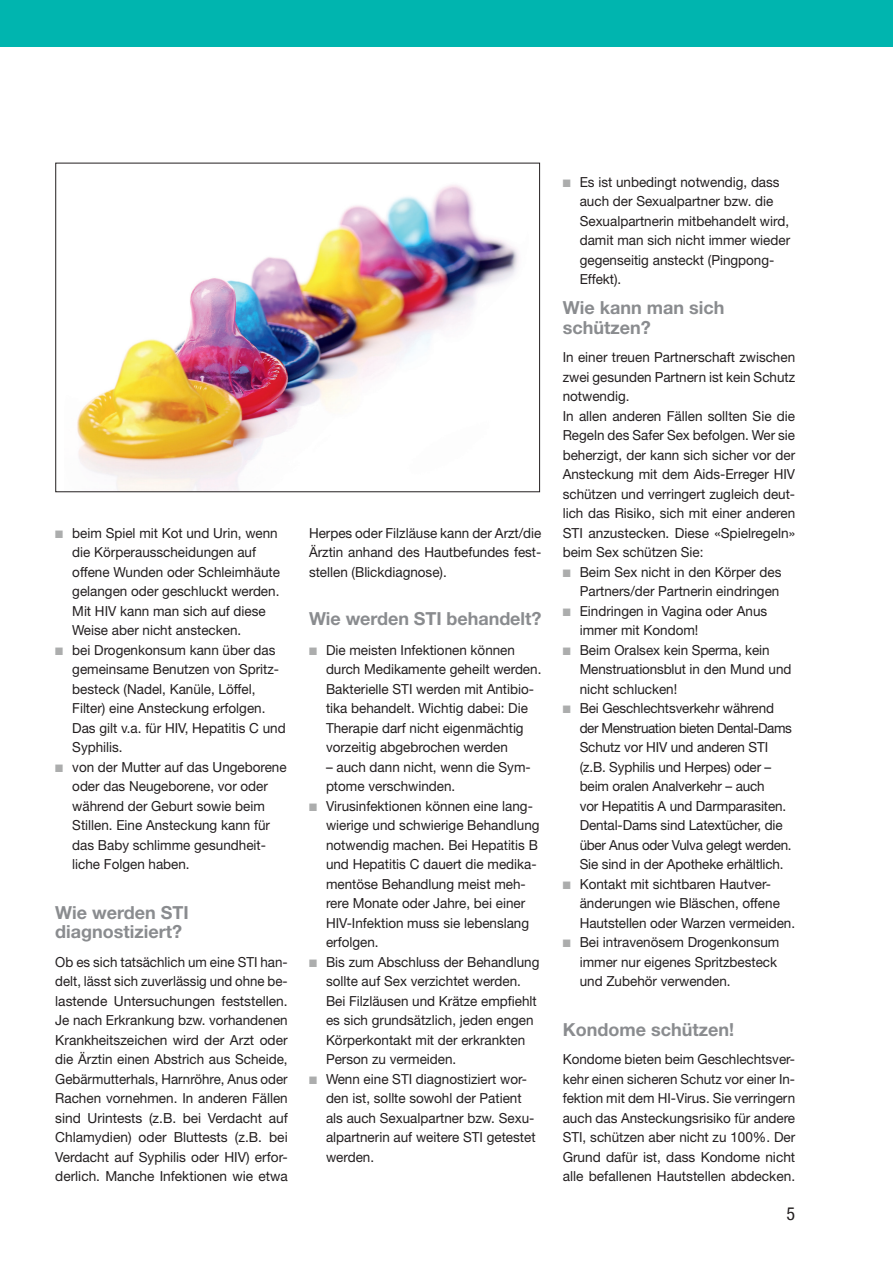
<style>
.page{position:relative;width:893px;height:1263px;background:#fff}
.page>*{position:absolute;margin:0;border:0;box-sizing:border-box;transform-origin:0 0}
.t1{font:700 18px/19.5px "Helvetica Neue LT Std";color:#8a8c8f}
.t2{font:condensed 18px "Helvetica Neue LT Std";color:#231f20}
.t3{font:13.8px/19.5px "Helvetica Neue LT Std";color:#231f20}
.t4{font:13.8px/19.5px "Helvetica Neue LT Std";color:#231f20;text-align:justify;scale:.96 1}
.s1{color:#acadad}
</style>
<div class="page">
<div style="left:0;top:0;width:893px;height:47px;background:#00b5af"></div>
<img style="left:77px;top:185px;width:442px;height:305px">
<div style="left:55px;top:163px;width:485px;height:329px;border:1px solid #231f20"></div>
<p class="t3" style="left:72px;top:523px;width:209px;text-indent:-17px"><span class="s1">■</span> beim Spiel mit Kot und Urin, wenn die Körperausscheidungen auf offene Wunden oder Schleimhäute gelangen oder geschluckt werden.<br>Mit HIV kann man sich auf diese<br>Weise aber nicht anstecken.</p>
<p class="t3" style="left:72px;top:640px;width:215px;text-indent:-17px"><span class="s1">■</span> bei Drogenkonsum kann über das gemeinsame Benutzen von Spritz&shy;besteck (Nadel, Kanüle, Löffel,<br>Filter) eine Ansteckung erfolgen.<br>Das gilt v.a. für HIV, Hepatitis C und<br>Syphilis.</p>
<p class="t3" style="left:72px;top:757px;width:216px;text-indent:-17px"><span class="s1">■</span> von der Mutter auf das Ungeborene oder das Neugeborene, vor oder während der Geburt sowie beim<br>Stillen. Eine Ansteckung kann für das Baby schlimme gesundheit&shy;liche Folgen haben.</p>
<h1 class="t1" style="left:55px;top:902px;width:135px">Wie werden STI diagnostiziert?</h1>
<p class="t4" style="left:55px;top:952px;width:244px">Ob es sich tatsächlich um eine STI han&shy;delt, lässt sich zuverlässig und ohne be&shy;lastende Untersuchungen feststellen.<br>Je nach Erkrankung bzw. vorhandenen Krankheitszeichen wird der Arzt oder die Ärztin einen Abstrich aus Scheide, Gebärmutterhals, Harnröhre, Anus oder Rachen vornehmen. In anderen Fällen sind Urintests (z.B. bei Verdacht auf Chlamydien) oder Bluttests (z.B. bei Verdacht auf Syphilis oder HIV) erfor&shy;derlich. Manche Infektionen wie etwa</p>
<p class="t3" style="left:309px;top:523px;width:234px;text-align:justify">Herpes oder Filzläuse kann der Arzt/die Ärztin anhand des Hautbefundes fest&shy;stellen (Blickdiagnose).</p>
<h1 class="t1" style="left:309px;top:608px;width:234px">Wie werden STI behandelt?</h1>
<p class="t3" style="left:326px;top:640px;width:217px;text-indent:-17px"><span class="s1">■</span> Die meisten Infektionen können durch Medikamente geheilt werden.<br>Bakterielle STI werden mit Antibio&shy;tika behandelt. Wichtig dabei: Die Therapie darf nicht eigenmächtig vorzeitig abgebrochen werden</p>
<p class="t3" style="left:326px;top:757px;width:206px">– auch dann nicht, wenn die Sym&shy;ptome verschwinden.</p>
<p class="t3" style="left:326px;top:796px;width:215px;text-indent:-17px"><span class="s1">■</span> Virusinfektionen können eine lang&shy;wierige und schwierige Behandlung notwendig machen. Bei Hepatitis B und Hepatitis C dauert die medika&shy;mentöse Behandlung meist meh&shy;rere Monate oder Jahre, bei einer<br>HIV-Infektion muss sie lebenslang erfolgen.</p>
<p class="t3" style="left:326px;top:952px;width:215px;text-indent:-17px"><span class="s1">■</span> Bis zum Abschluss der Behandlung sollte auf Sex verzichtet werden.<br>Bei Filzläusen und Krätze empfiehlt es sich grundsätzlich, jeden engen<br>Körperkontakt mit der erkrankten<br>Person zu vermeiden.</p>
<p class="t3" style="left:326px;top:1069px;width:211px;text-indent:-17px"><span class="s1">■</span> Wenn eine STI diagnostiziert wor&shy;den ist, sollte sowohl der Patient als auch Sexualpartner bzw. Sexu&shy;alpartnerin auf weitere STI getestet werden.</p>
<p class="t3" style="left:580px;top:172px;width:212px;text-indent:-17px"><span class="s1">■</span> Es ist unbedingt notwendig, dass auch der Sexualpartner bzw. die<br>Sexualpartnerin mitbehandelt wird, damit man sich nicht immer wieder gegenseitig ansteckt (Pingpong-<br>Effekt).</p>
<h1 class="t1" style="left:563px;top:298px;width:163px">Wie kann man sich schützen?</h1>
<p class="t3" style="left:563px;top:347px;width:234px">In einer treuen Partnerschaft zwischen zwei gesunden Partnern ist kein Schutz notwendig.<br>In allen anderen Fällen sollten Sie die Regeln des Safer Sex befolgen. Wer sie beherzigt, der kann sich sicher vor der Ansteckung mit dem Aids-Erreger HIV schützen und verringert zugleich deut&shy;lich das Risiko, sich mit einer anderen STI anzustecken. Diese «Spielregeln» beim Sex schützen Sie:</p>
<p class="t3" style="left:563px;top:562px;width:220px;text-align:right"><span class="s1">■</span> Beim Sex nicht in den Körper des<br>Partners/der Partnerin eindringen</p>
<p class="t3" style="left:580px;top:601px;width:189px;text-indent:-17px"><span class="s1">■</span> Eindringen in Vagina oder Anus immer mit Kondom!</p>
<p class="t3" style="left:580px;top:640px;width:213px;text-indent:-17px"><span class="s1">■</span> Beim Oralsex kein Sperma, kein<br>Menstruationsblut in den Mund und nicht schlucken!</p>
<p class="t3" style="left:580px;top:698px;width:214px;text-indent:-17px"><span class="s1">■</span> Bei Geschlechtsverkehr während der Menstruation bieten Dental-Dams Schutz vor HIV und anderen STI (z.B. Syphilis und Herpes) oder – beim oralen Analverkehr – auch<br>vor Hepatitis A und Darmparasiten.<br>Dental-Dams sind Latextücher, die über Anus oder Vulva gelegt werden.<br>Sie sind in der Apotheke erhältlich.</p>
<p class="t3" style="left:580px;top:874px;width:217px;text-indent:-17px"><span class="s1">■</span> Kontakt mit sichtbaren Hautver&shy;änderungen wie Bläschen, offene<br>Hautstellen oder Warzen vermeiden.</p>
<p class="t3" style="left:580px;top:932px;width:201px;text-indent:-17px"><span class="s1">■</span> Bei intravenösem Drogenkonsum immer nur eigenes Spritzbesteck und Zubehör verwenden.</p>
<h1 class="t1" style="left:563px;top:1019px;width:173px">Kondome schützen!</h1>
<p class="t3" style="left:563px;top:1049px;width:234px;text-align:justify">Kondome bieten beim Geschlechtsver&shy;kehr einen sicheren Schutz vor einer In&shy;fektion mit dem HI-Virus. Sie verringern auch das Ansteckungsrisiko für andere STI, schützen aber nicht zu 100%. Der Grund dafür ist, dass Kondome nicht alle befallenen Hautstellen abdecken.</p>
<h1 class="t2" style="left:786px;top:1203px;width:10px">5</h1>
</div>
